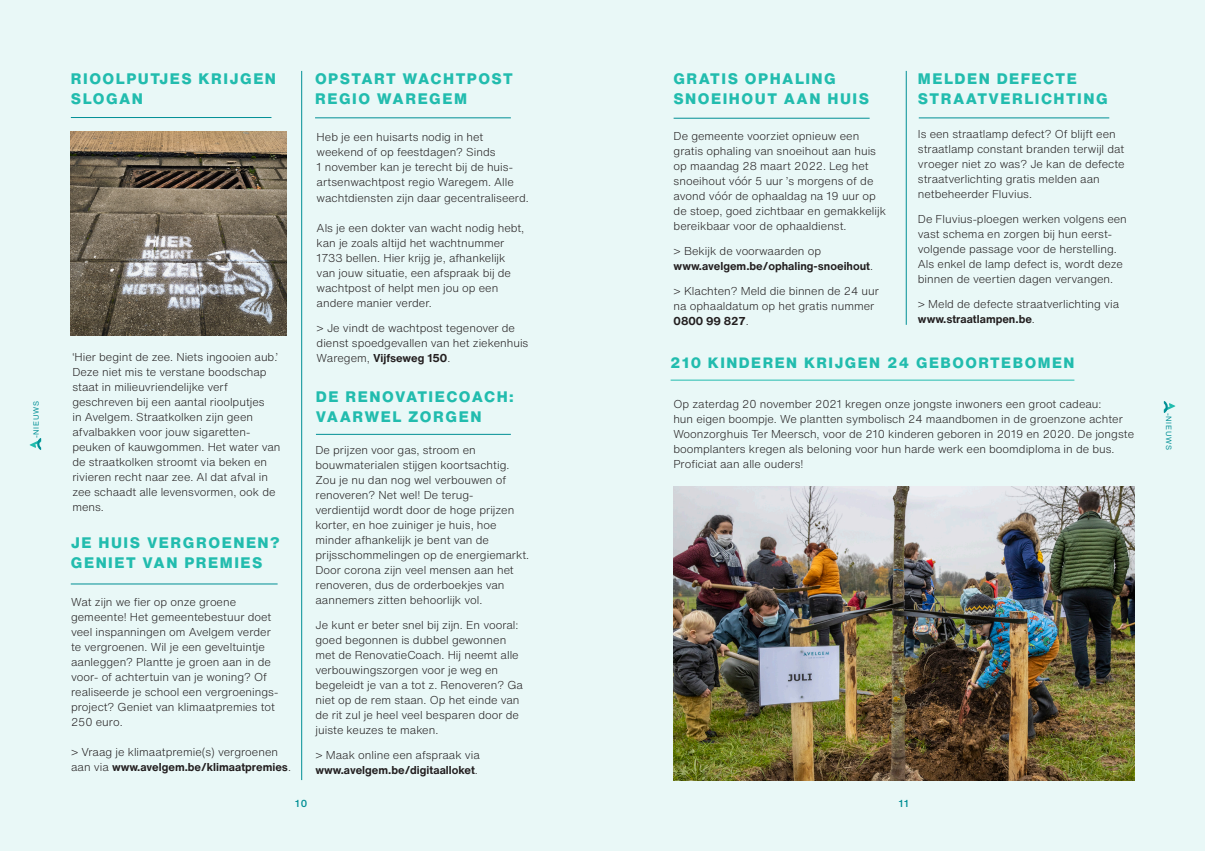
<style>
.page{position:relative;width:1205px;height:851px;background:#fff}
.page>*{position:absolute;margin:0;border:0;box-sizing:border-box;transform-origin:0 0}
.t1{font:800 15px/20px "Helvetica Now Text";letter-spacing:.1em;color:#22bcae}
.t2{font:800 14.75px "Helvetica Now Text";letter-spacing:.1em;color:#22bcae}
.t3{font:300 11.25px/15px "Helvetica Now Text";color:#231f20}
.t4{font:700 11.25px/15px "Helvetica Now Text";color:#231f20}
.t5{font:500 10px "Helvetica Now Text";color:#008f95}
.t6{font:7.5px "Helvetica Now Text";letter-spacing:.1em;color:#008f95}
.s1{font-weight:700}
.s2{font-weight:300}
</style>
<div class="page">
<div style="left:0;top:0;width:1205px;height:850px;background:#e9f8f7"></div>
<hr style="left:301px;top:71px;width:1px;height:709px;background:#008f95">
<img style="left:71px;top:132px;width:216px;height:203px">
<hr style="left:71px;top:117px;width:200px;height:1px;background:#008f95">
<svg style="left:30px;top:438px;width:11px;height:12px"></svg>
<hr style="left:71px;top:583px;width:207px;height:1px;background:#008f95">
<hr style="left:315px;top:118px;width:196px;height:1px;background:#008f95">
<hr style="left:316px;top:434px;width:195px;height:1px;background:#008f95">
<img style="left:674px;top:486px;width:460px;height:294px">
<hr style="left:906px;top:71px;width:1px;height:254px;background:#008f95">
<hr style="left:670px;top:380px;width:404px;height:1px;background:#22bcae">
<hr style="left:919px;top:118px;width:190px;height:1px;background:#008f95">
<svg style="left:1164px;top:401px;width:11px;height:12px"></svg>
<hr style="left:673px;top:118px;width:196px;height:1px;background:#008f95">
<p class="t6" style="left:30px;top:438px;width:39px;rotate:-90deg">-NIEUWS</p>
<p class="t1" style="left:71px;top:68px;width:207px">RIOOLPUTJES KRIJGEN<br>SLOGAN</p>
<p class="t3" style="left:72px;top:349px;width:210px">‘Hier begint de zee. Niets ingooien aub.’ Deze niet mis te verstane boodschap staat in milieuvriendelijke verf geschreven bij een aantal rioolputjes<br>in Avelgem. Straatkolken zijn geen afvalbakken voor jouw sigaretten&shy;peuken of kauwgommen. Het water van de straatkolken stroomt via beken en rivieren recht naar zee. Al dat afval in zee schaadt alle levensvormen, ook de mens.</p>
<p class="t1" style="left:71px;top:532px;width:210px">JE HUIS VERGROENEN?<br>GENIET VAN PREMIES</p>
<p class="t3" style="left:71px;top:594px;width:209px">Wat zijn we fier op onze groene gemeente! Het gemeentebestuur doet veel inspanningen om Avelgem verder te vergroenen. Wil je een geveltuintje aanleggen? Plantte je groen aan in de voor- of achtertuin van je woning? Of realiseerde je school een vergroenings&shy;project? Geniet van klimaatpremies tot 250 euro.</p>
<p class="t3" style="left:71px;top:744px;width:221px">&gt; Vraag je klimaatpremie(s) vergroenen aan via <span class="s1">www.avelgem.be/klimaatpremies</span>.</p>
<p class="t1" style="left:315px;top:68px;width:199px">OPSTART WACHTPOST</p>
<p class="t1" style="left:315px;top:88px;width:154px">REGIO WAREGEM</p>
<p class="t3" style="left:317px;top:129px;width:214px">Heb je een huisarts nodig in het weekend of op feestdagen? Sinds<br>1 november kan je terecht bij de huis&shy;artsenwachtpost regio Waregem. Alle wachtdiensten zijn daar gecentraliseerd.</p>
<p class="t3" style="left:317px;top:219px;width:209px">Als je een dokter van wacht nodig hebt, kan je zoals altijd het wachtnummer 1733 bellen. Hier krijg je, afhankelijk van jouw situatie, een afspraak bij de wachtpost of helpt men jou op een andere manier verder.</p>
<p class="t3" style="left:317px;top:319px;width:213px">&gt; Je vindt de wachtpost tegenover de dienst spoedgevallen van het ziekenhuis<br>Waregem, <span class="s1">Vijfseweg 150</span>.</p>
<p class="t1" style="left:316px;top:386px;width:199px">DE RENOVATIECOACH:<br>VAARWEL ZORGEN</p>
<p class="t3" style="left:315px;top:442px;width:215px">De prijzen voor gas, stroom en bouwmaterialen stijgen koortsachtig.<br>Zou je nu dan nog wel verbouwen of renoveren? Net wel! De terug&shy;verdientijd wordt door de hoge prijzen korter, en hoe zuiniger je huis, hoe minder afhankelijk je bent van de prijsschommelingen op de energiemarkt.<br>Door corona zijn veel mensen aan het renoveren, dus de orderboekjes van aannemers zitten behoorlijk vol.</p>
<p class="t3" style="left:315px;top:617px;width:209px">Je kunt er beter snel bij zijn. En vooral: goed begonnen is dubbel gewonnen met de RenovatieCoach. Hij neemt alle verbouwingszorgen voor je weg en begeleidt je van a tot z. Renoveren? Ga niet op de rem staan. Op het einde van de rit zul je heel veel besparen door de juiste keuzes te maken.</p>
<p class="t4" style="left:315px;top:747px;width:166px"><span class="s2">&gt; Maak online een afspraak via </span>www.avelgem.be/digitaalloket<span class="s2">.</span></p>
<p class="t5" style="left:295px;top:795px;width:14px">10</p>
<p class="t1" style="left:673px;top:68px;width:164px">GRATIS OPHALING</p>
<p class="t1" style="left:673px;top:88px;width:197px">SNOEIHOUT AAN HUIS</p>
<p class="t3" style="left:674px;top:128px;width:214px">De gemeente voorziet opnieuw een gratis ophaling van snoeihout aan huis op maandag 28 maart 2022. Leg het snoeihout vóór 5 uur ’s morgens of de avond vóór de ophaaldag na 19 uur op de stoep, goed zichtbaar en gemakkelijk bereikbaar voor de ophaaldienst.</p>
<p class="t4" style="left:674px;top:243px;width:201px"><span class="s2">&gt; Bekijk de voorwaarden op </span>www.avelgem.be/ophaling-snoeihout<span class="s2">.</span></p>
<p class="t3" style="left:674px;top:283px;width:207px">&gt; Klachten? Meld die binnen de 24 uur na ophaaldatum op het gratis nummer<br><span class="s1">0800 99 827</span>.</p>
<p class="t1" style="left:918px;top:68px;width:191px">MELDEN DEFECTE<br>STRAATVERLICHTING</p>
<p class="t3" style="left:918px;top:126px;width:208px">Is een straatlamp defect? Of blijft een straatlamp constant branden terwijl dat vroeger niet zo was? Je kan de defecte straatverlichting gratis melden aan netbeheerder Fluvius.</p>
<p class="t3" style="left:918px;top:211px;width:210px">De Fluvius-ploegen werken volgens een vast schema en zorgen bij hun eerst&shy;volgende passage voor de herstelling.<br>Als enkel de lamp defect is, wordt deze binnen de veertien dagen vervangen.</p>
<p class="t3" style="left:918px;top:296px;width:203px">&gt; Meld de defecte straatverlichting via <span class="s1">www.straatlampen.be</span>.</p>
<p class="t2" style="left:670px;top:352px;width:406px">210 KINDEREN KRIJGEN 24 GEBOORTEBOMEN</p>
<p class="t3" style="left:673px;top:396px;width:430px">Op zaterdag 20 november 2021 kregen onze jongste inwoners een groot cadeau:</p>
<p class="t3" style="left:673px;top:411px;width:462px">hun eigen boompje. We plantten symbolisch 24 maandbomen in de groenzone achter Woonzorghuis Ter Meersch, voor de 210 kinderen geboren in 2019 en 2020. De jongste boomplanters kregen als beloning voor hun harde werk een boomdiploma in de bus.<br>Proficiat aan alle ouders!</p>
<p class="t6" style="left:1174px;top:412px;width:39px;rotate:90deg">-NIEUWS</p>
<p class="t5" style="left:899px;top:795px;width:12px">11</p>
</div>
